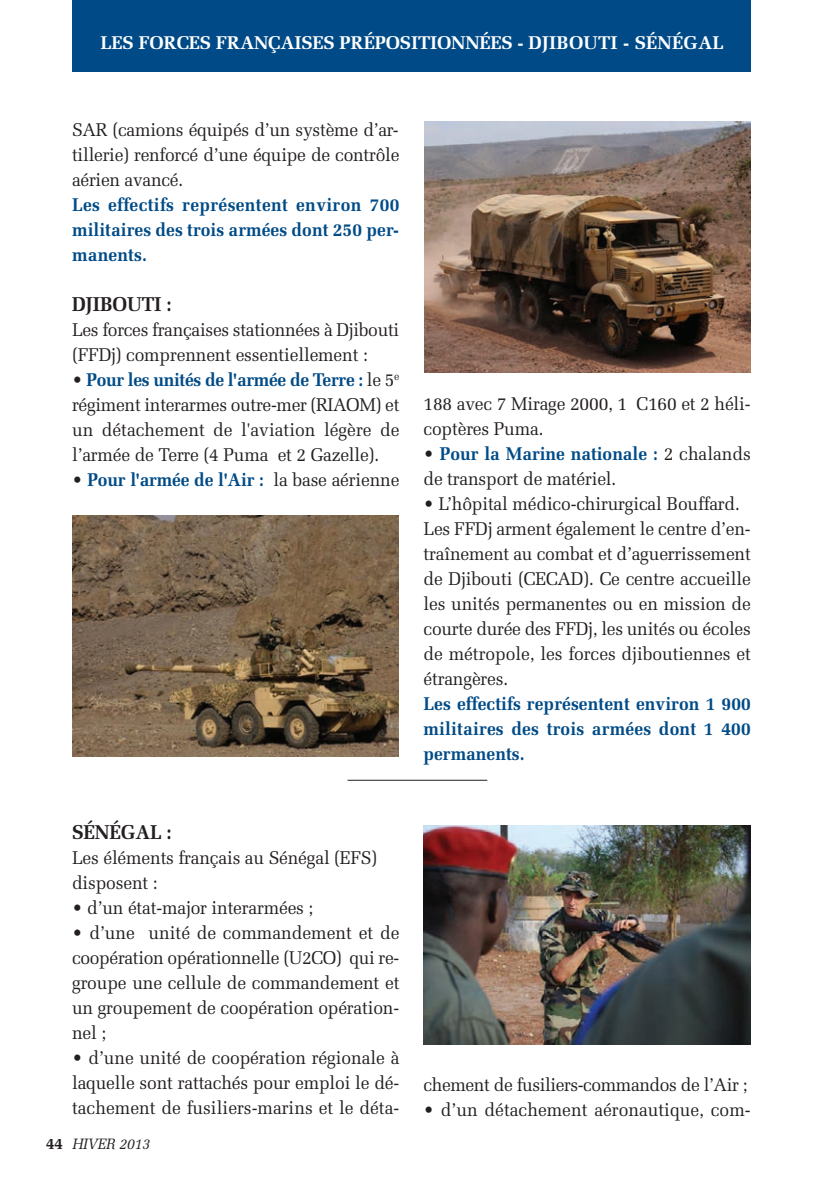
<style>
.page{position:relative;width:823px;height:1191px;background:#fff}
.page>*{position:absolute;margin:0;border:0;box-sizing:border-box;transform-origin:0 0}
.t1{font:700 20px "Melior";letter-spacing:-.01em;color:#231f20;scale:.95 1}
.t2{font:18.4px/25px "Melior";letter-spacing:-.01em;color:#231f20;scale:.95 1}
.t3{font:700 18.4px/25px "Melior";letter-spacing:.005em;color:#004b87;text-align:justify;scale:.95 1}
.t4{font:700 18.4px "Melior";letter-spacing:-.01em;color:#fff}
.t5{font:italic 15px "Melior";letter-spacing:-.015em;color:#231f20;scale:.95 1}
.s1{font-weight:700;color:#004b87}
.s2{font-weight:400;color:#231f20}
.s3{font-weight:700;font-style:normal;font-size:16px}
</style>
<div class="page">
<div style="left:72px;top:0;width:678px;height:72px;background:#004b87"></div>
<img style="left:424px;top:122px;width:326px;height:250px">
<img style="left:72px;top:515px;width:326px;height:241px">
<hr style="left:347px;top:779px;width:140px;height:1px;background:#231f20">
<img style="left:423px;top:826px;width:327px;height:218px">
<p class="t4" style="left:100px;top:32px;width:624px">LES FORCES FRANÇAISES PRÉPOSITIONNÉES - DJIBOUTI - SÉNÉGAL</p>
<p class="t2" style="left:72px;top:117px;width:346px;text-align:justify">SAR (camions équipés d’un système d’ar&shy;tillerie) renforcé d’une équipe de contrôle aérien avancé.</p>
<p class="t3" style="left:72px;top:192px;width:346px">Les effectifs représentent environ 700 militaires des trois armées dont 250 per&shy;manents.</p>
<p class="t1" style="left:72px;top:292px;width:106px">DJIBOUTI :</p>
<p class="t2" style="left:72px;top:317px;width:346px">Les forces françaises stationnées à Djibouti (FFDj) comprennent essentiellement :</p>
<p class="t2" style="left:72px;top:367px;width:346px;text-align:justify">• <span class="s1">Pour les unités de l'armée de Terre :</span> le 5<sup>e </sup>régiment interarmes outre-mer (RIAOM) et un détachement de l'aviation légère de l’armée de Terre (4 Puma et 2 Gazelle).</p>
<p class="t3" style="left:72px;top:467px;width:346px"><span class="s2">•</span> Pour l'armée de l'Air : <span class="s2">la base aérienne</span></p>
<p class="t1" style="left:72px;top:820px;width:106px">SÉNÉGAL :</p>
<p class="t2" style="left:72px;top:845px;width:322px">Les éléments français au Sénégal (EFS) disposent :</p>
<p class="t2" style="left:72px;top:895px;width:255px">• d’un état-major interarmées ;</p>
<p class="t2" style="left:72px;top:920px;width:346px;text-align:justify">• d’une unité de commandement et de coopération opérationnelle (U2CO) qui re&shy;groupe une cellule de commandement et un groupement de coopération opération&shy;nel ;</p>
<p class="t2" style="left:72px;top:1045px;width:346px;text-align:justify">• d’une unité de coopération régionale à laquelle sont rattachés pour emploi le dé&shy;tachement de fusiliers-marins et le déta-</p>
<p class="t5" style="left:46px;top:1134px;width:111px"><span class="s3">44</span> HIVER 2013</p>
<p class="t2" style="left:423px;top:391px;width:346px">188 avec 7 Mirage 2000, 1 C160 et 2 héli&shy;coptères Puma.</p>
<p class="t2" style="left:423px;top:441px;width:346px">• <span class="s1">Pour la Marine nationale :</span> 2 chalands de transport de matériel.</p>
<p class="t2" style="left:423px;top:491px;width:346px">• L’hôpital médico-chirurgical Bouffard.<br>Les FFDj arment également le centre d’en&shy;traînement au combat et d’aguerrissement de Djibouti (CECAD). Ce centre accueille les unités permanentes ou en mission de courte durée des FFDj, les unités ou écoles de métropole, les forces djiboutiennes et étrangères.</p>
<p class="t3" style="left:423px;top:691px;width:346px">Les effectifs représentent environ 1 900 militaires des trois armées dont 1 400 permanents.</p>
<p class="t2" style="left:423px;top:1071px;width:342px">chement de fusiliers-commandos de l’Air ;</p>
<p class="t2" style="left:423px;top:1096px;width:346px">• d’un détachement aéronautique, com-</p>
</div>
